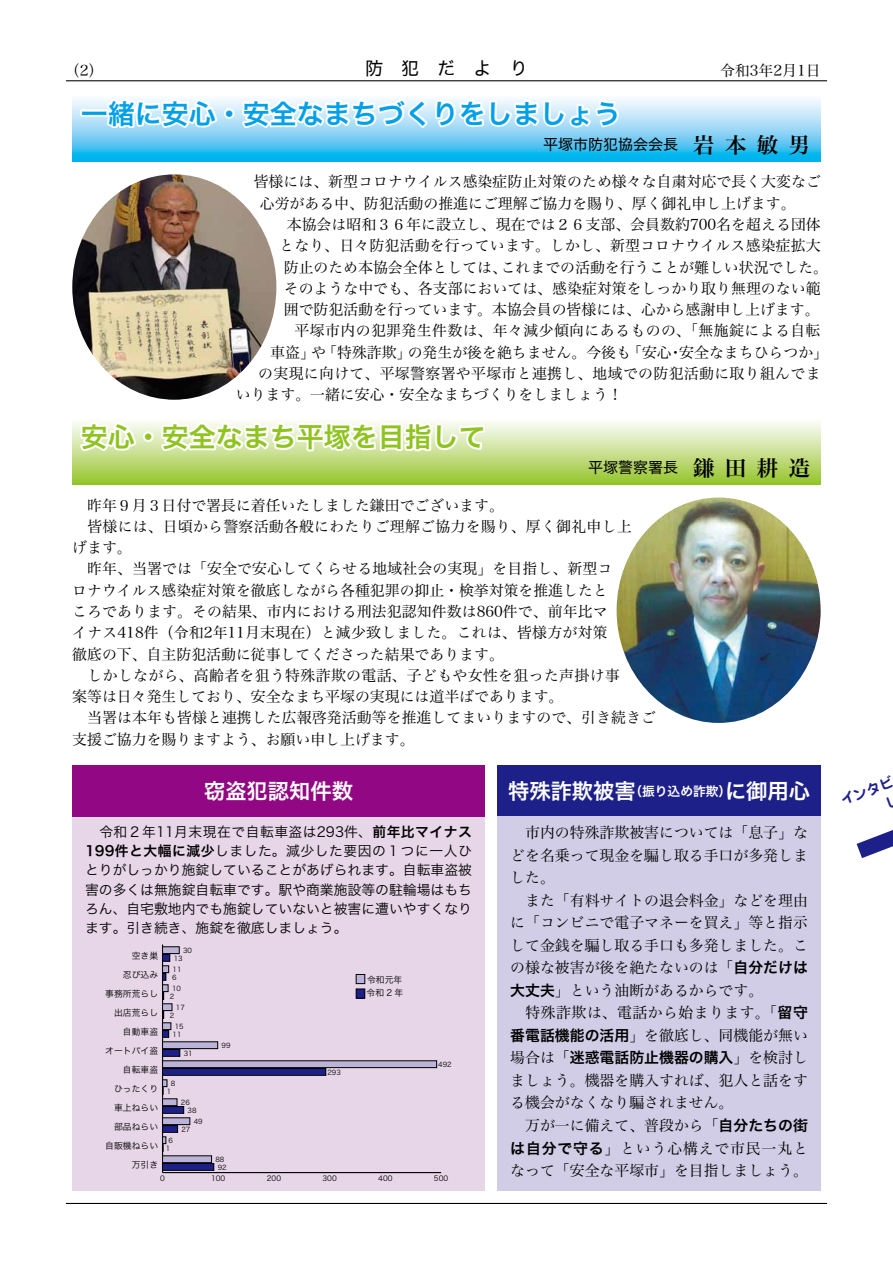
<style>
.page{position:relative;width:893px;height:1263px;background:#fff}
.page>*{position:absolute;margin:0;border:0;box-sizing:border-box;transform-origin:0 0}
.t1{font:27px "Hira Kaku Pro W6";color:#00a0e9}
.t2{font:27px "Hira Kaku Pro W6";color:#8fc31f}
.t3{font:21.3px "Hira Kaku Pro W6";color:#fff}
.t4{font:18px "Hiragino Kaku W4 90 msp RKSJ H";letter-spacing:1em;color:#000}
.t5{font:15px "Hiragino Kaku W4 90 msp RKSJ H";color:#000}
.t6{font:14.85px/21.3px "Hira Min Pro W3";color:#000}
.t7{font:14.85px "Hira Min Pro W3";letter-spacing:.025em;color:#000}
.t8{font:14.85px "Hira Kaku Pro W6";color:#000}
.t9{font:13.8px/19.2px "Hira Kaku Pro W3";color:#000;text-align:justify}
.t10{font:700 13.8px/19.2px "Jun 501 Pro";color:#1d2088;text-align:right}
.t11{font:8.85px/13.5px "Hira Kaku Pro W3";color:#000}
.t12{font:7.2px "Hira Kaku Pro W3";color:#000}
.t13{font:6.75px "Hira Kaku Pro W3";color:#000}
.s1{font-family:"Hira Min Pro W6";font-size:21.3px}
.s2{font-family:"Hira Kaku Pro W6"}
.s3{font-family:"Hira Min Pro W3"}
</style>
<div class="page">
<svg style="left:72px;top:99px;width:749px;height:63px"></svg>
<img style="left:617px;top:497px;width:204px;height:226px">
<div style="left:72px;top:417px;width:749px;height:68px;background:linear-gradient(to bottom,#fff,#97c52d)"></div>
<svg style="left:75px;top:81px;width:546px;height:373px"></svg>
<div style="left:497px;top:765px;width:324px;height:51px;background:#1d2088"></div>
<div style="left:497px;top:816px;width:324px;height:375px;background:#d2cde6"></div>
<div style="left:72px;top:816px;width:413px;height:375px;background:#e7d5e8"></div>
<hr style="left:163px;top:1172px;width:278px;height:1px;background:#000">
<hr style="left:162px;top:944px;width:1px;height:228px;background:#000">
<div style="left:163px;top:947px;width:16px;height:6px;background:#bbb3d8"></div>
<div style="left:162px;top:946px;width:18px;height:8px;border:1px solid #000"></div>
<div style="left:162px;top:965px;width:7px;height:8px;border:1px solid #000"></div>
<div style="left:163px;top:1004px;width:9px;height:6px;background:#bbb3d8"></div>
<div style="left:162px;top:1003px;width:10px;height:8px;border:1px solid #000"></div>
<div style="left:163px;top:1023px;width:8px;height:6px;background:#bbb3d8"></div>
<div style="left:162px;top:1022px;width:9px;height:8px;border:1px solid #000"></div>
<div style="left:163px;top:1042px;width:55px;height:6px;background:#bbb3d8"></div>
<div style="left:162px;top:1041px;width:56px;height:8px;border:1px solid #000"></div>
<div style="left:163px;top:1061px;width:274px;height:6px;background:#bbb3d8"></div>
<div style="left:162px;top:1060px;width:275px;height:8px;border:1px solid #000"></div>
<div style="left:162px;top:1079px;width:5px;height:8px;border:1px solid #000"></div>
<div style="left:163px;top:1099px;width:14px;height:6px;background:#bbb3d8"></div>
<div style="left:162px;top:1098px;width:15px;height:8px;border:1px solid #000"></div>
<div style="left:163px;top:1118px;width:27px;height:6px;background:#bbb3d8"></div>
<div style="left:162px;top:1117px;width:28px;height:8px;border:1px solid #000"></div>
<div style="left:163px;top:1156px;width:49px;height:6px;background:#bbb3d8"></div>
<div style="left:162px;top:1155px;width:50px;height:8px;border:1px solid #000"></div>
<div style="left:163px;top:954px;width:7px;height:7px;background:#1d2088"></div>
<div style="left:162px;top:954px;width:8px;height:8px;border:1px solid #000"></div>
<svg style="left:162px;top:966px;width:7px;height:34px"></svg>
<div style="left:163px;top:1030px;width:6px;height:7px;background:#1d2088"></div>
<div style="left:162px;top:1030px;width:7px;height:8px;border:1px solid #000"></div>
<div style="left:163px;top:1049px;width:17px;height:7px;background:#1d2088"></div>
<div style="left:162px;top:1049px;width:18px;height:8px;border:1px solid #000"></div>
<div style="left:163px;top:1068px;width:163px;height:7px;background:#1d2088"></div>
<div style="left:162px;top:1068px;width:164px;height:8px;border:1px solid #000"></div>
<svg style="left:162px;top:1080px;width:5px;height:15px"></svg>
<div style="left:163px;top:1106px;width:21px;height:7px;background:#1d2088"></div>
<div style="left:162px;top:1106px;width:22px;height:8px;border:1px solid #000"></div>
<div style="left:163px;top:1125px;width:15px;height:7px;background:#1d2088"></div>
<div style="left:162px;top:1125px;width:16px;height:8px;border:1px solid #000"></div>
<svg style="left:163px;top:1136px;width:3px;height:16px"></svg>
<div style="left:163px;top:1163px;width:51px;height:7px;background:#1d2088"></div>
<div style="left:162px;top:1163px;width:52px;height:8px;border:1px solid #000"></div>
<div style="left:356px;top:974px;width:9px;height:9px;background:#bbb3d8"></div>
<div style="left:356px;top:974px;width:9px;height:10px;border:1px solid #000"></div>
<div style="left:356px;top:989px;width:9px;height:9px;background:#1d2088"></div>
<div style="left:356px;top:988px;width:9px;height:10px;border:1px solid #000"></div>
<div style="left:72px;top:765px;width:413px;height:51px;background:#920783"></div>
<svg style="left:857px;top:830px;width:36px;height:28px"></svg>
<hr style="left:66px;top:80px;width:761px;height:1px;background:#000">
<hr style="left:66px;top:1203px;width:761px;height:1px;background:#000">
<p class="t6" style="left:65px;top:58px;width:40px">（2）</p>
<p class="t4" style="left:365px;top:59px;width:164px">防犯だより</p>
<p class="t6" style="left:720px;top:58px;width:102px">令和3年2月1日</p>
<h1 class="t1" style="left:81px;top:89px;width:542px">一緒に安心・安全なまちづくりをしましょう</h1>
<p class="t5" style="left:543px;top:137px;width:268px">平塚市防犯協会会長　<span class="s1">岩本敏男</span></p>
<p class="t6" style="left:239px;top:170px;width:584px;text-align:center">　皆様には、新型コロナウイルス感染症防止対策のため様々な自粛対応で長く大変なご心労がある中、防犯活動の推進にご理解ご協力を賜り、厚く御礼申し上げます。</p>
<p class="t6" style="left:272px;top:212px;width:550px">　本協会は昭和３６年に設立し、現在では２６支部、会員数約700名を超える団体</p>
<p class="t6" style="left:279px;top:234px;width:543px">となり、日々防犯活動を行っています。しかし、新型コロナウイルス感染症拡大</p>
<p class="t6" style="left:284px;top:255px;width:546px">防止のため本協会全体としては、これまでの活動を行うことが難しい状況でした。</p>
<p class="t6" style="left:284px;top:276px;width:538px">そのような中でも、各支部においては、感染症対策をしっかり取り無理のない範</p>
<p class="t6" style="left:284px;top:297px;width:537px">囲で防犯活動を行っています。本協会員の皆様には、心から感謝申し上げます。</p>
<p class="t7" style="left:279px;top:318px;width:543px">　平塚市内の犯罪発生件数は、年々減少傾向にあるものの、「無施錠による自転</p>
<p class="t6" style="left:270px;top:340px;width:559px">車盗」や「特殊詐欺」の発生が後を絶ちません。今後も「安心・安全なまちひらつか」</p>
<p class="t7" style="left:258px;top:361px;width:564px">の実現に向けて、平塚警察署や平塚市と連携し、地域での防犯活動に取り組んでま</p>
<p class="t6" style="left:236px;top:383px;width:388px">いります。一緒に安心・安全なまちづくりをしましょう！</p>
<h1 class="t2" style="left:81px;top:412px;width:407px">安心・安全なまち平塚を目指して</h1>
<p class="t5" style="left:588px;top:460px;width:223px">平塚警察署長　<span class="s1">鎌田耕造</span></p>
<p class="t6" style="left:72px;top:493px;width:585px">　昨年９月３日付で署長に着任いたしました鎌田でございます。<br>　皆様には、日頃から警察活動各般にわたりご理解ご協力を賜り、厚く御礼申し上<br>げます。<br>　昨年、当署では「安全で安心してくらせる地域社会の実現」を目指し、新型コ<br>ロナウイルス感染症対策を徹底しながら各種犯罪の抑止・検挙対策を推進したと<br>ころであります。その結果、市内における刑法犯認知件数は860件で、前年比マ<br>イナス418件（令和2年11月末現在）と減少致しました。これは、皆様方が対策<br>徹底の下、自主防犯活動に従事してくださった結果であります。<br>　しかしながら、高齢者を狙う特殊詐欺の電話、子どもや女性を狙った声掛け事<br>案等は日々発生しており、安全なまち平塚の実現には道半ばであります。<br>　当署は本年も皆様と連携した広報啓発活動等を推進してまいりますので、引き続きご支援ご協力を賜りますよう、お願い申し上げます。</p>
<h2 class="t3" style="left:204px;top:772px;width:150px">窃盗犯認知件数</h2>
<p class="t9" style="left:85px;top:821px;width:388px">　令和２年11月末現在で自転車盗は293件、<span class="s2">前年比マイナス199件と大幅に減少</span>しました。減少した要因の１つに一人ひとりがしっかり施錠していることがあげられます。自転車盗被害の多くは無施錠自転車です。駅や商業施設等の駐輪場はもちろん、自宅敷地内でも施錠していないと被害に遭いやすくなります。引き続き、施錠を徹底しましょう。</p>
<p class="t11" style="left:132px;top:948px;width:28px">空き巣</p>
<p class="t11" style="left:123px;top:967px;width:37px">忍び込み</p>
<p class="t11" style="left:105px;top:986px;width:54px">事務所荒らし</p>
<p class="t11" style="left:114px;top:1005px;width:46px">出店荒らし</p>
<p class="t11" style="left:123px;top:1024px;width:37px">自動車盗</p>
<p class="t13" style="left:183px;top:944px;width:10px">30</p>
<p class="t13" style="left:174px;top:952px;width:10px">13</p>
<p class="t13" style="left:172px;top:971px;width:6px">6</p>
<p class="t13" style="left:170px;top:990px;width:6px">2</p>
<p class="t13" style="left:170px;top:1009px;width:6px">2</p>
<p class="t13" style="left:173px;top:1028px;width:10px">11</p>
<p class="t13" style="left:173px;top:963px;width:10px">11</p>
<p class="t13" style="left:172px;top:982px;width:10px">10</p>
<p class="t13" style="left:176px;top:1001px;width:10px">17</p>
<p class="t13" style="left:175px;top:1020px;width:10px">15</p>
<p class="t11" style="left:367px;top:972px;width:38px">令和元年令和2年</p>
<p class="t11" style="left:105px;top:1043px;width:54px">オートバイ盗</p>
<p class="t13" style="left:184px;top:1047px;width:10px">31</p>
<p class="t13" style="left:222px;top:1039px;width:10px">99</p>
<p class="t11" style="left:123px;top:1062px;width:37px">自転車盗</p>
<p class="t13" style="left:327px;top:1066px;width:15px">293</p>
<p class="t13" style="left:438px;top:1058px;width:15px">492</p>
<p class="t11" style="left:114px;top:1081px;width:46px">ひったくり</p>
<p class="t13" style="left:171px;top:1077px;width:6px">8</p>
<p class="t13" style="left:167px;top:1085px;width:6px">1</p>
<p class="t11" style="left:114px;top:1100px;width:46px">車上ねらい</p>
<p class="t11" style="left:114px;top:1119px;width:46px">部品ねらい</p>
<p class="t13" style="left:181px;top:1096px;width:10px">26</p>
<p class="t13" style="left:188px;top:1104px;width:10px">38</p>
<p class="t13" style="left:181px;top:1123px;width:10px">27</p>
<p class="t13" style="left:194px;top:1115px;width:10px">49</p>
<p class="t11" style="left:105px;top:1138px;width:54px">自販機ねらい</p>
<p class="t13" style="left:169px;top:1134px;width:6px">6</p>
<p class="t13" style="left:166px;top:1142px;width:6px">1</p>
<p class="t11" style="left:132px;top:1157px;width:28px">万引き</p>
<p class="t13" style="left:215px;top:1153px;width:10px">88</p>
<p class="t13" style="left:218px;top:1161px;width:10px">92</p>
<p class="t12" style="left:160px;top:1172px;width:6px">0</p>
<p class="t12" style="left:211px;top:1172px;width:16px">100</p>
<p class="t12" style="left:267px;top:1172px;width:16px">200</p>
<p class="t12" style="left:323px;top:1172px;width:16px">300</p>
<p class="t12" style="left:378px;top:1172px;width:16px">400</p>
<p class="t12" style="left:434px;top:1172px;width:16px">500</p>
<h2 class="t3" style="left:508px;top:772px;width:303px">特殊詐欺被害<sup>（振り込め詐欺）</sup>に御用心</h2>
<p class="t6" style="left:510px;top:820px;width:299px;line-height:22.5px">　市内の特殊詐欺被害については「息子」などを名乗って現金を騙し取る手口が多発しました。<br>　また「有料サイトの退会料金」などを理由に「コンビニで電子マネーを買え」等と指示して金銭を騙し取る手口も多発しました。この様な被害が後を絶たないのは「<span class="s2">自分だけは大丈夫</span>」という油断があるからです。<br>　特殊詐欺は、電話から始まります。「<span class="s2">留守番電話機能の活用</span>」を徹底し、同機能が無い</p>
<p class="t8" style="left:510px;top:1044px;width:299px"><span class="s3">場合は「</span>迷惑電話防止機器の購入<span class="s3">」を検討し</span></p>
<p class="t6" style="left:510px;top:1068px;width:299px;line-height:22.5px">ましょう。機器を購入すれば、犯人と話をする機会がなくなり騙されません。<br>　万が一に備えて、普段から「<span class="s2">自分たちの街は自分で守る</span>」という心構えで市民一丸と</p>
<p class="t6" style="left:510px;top:1158px;width:299px">なって「安全な平塚市」を目指しましょう。</p>
<p class="t10" style="left:837px;top:790px;width:57px;rotate:-21deg">インタビし</p>
</div>
